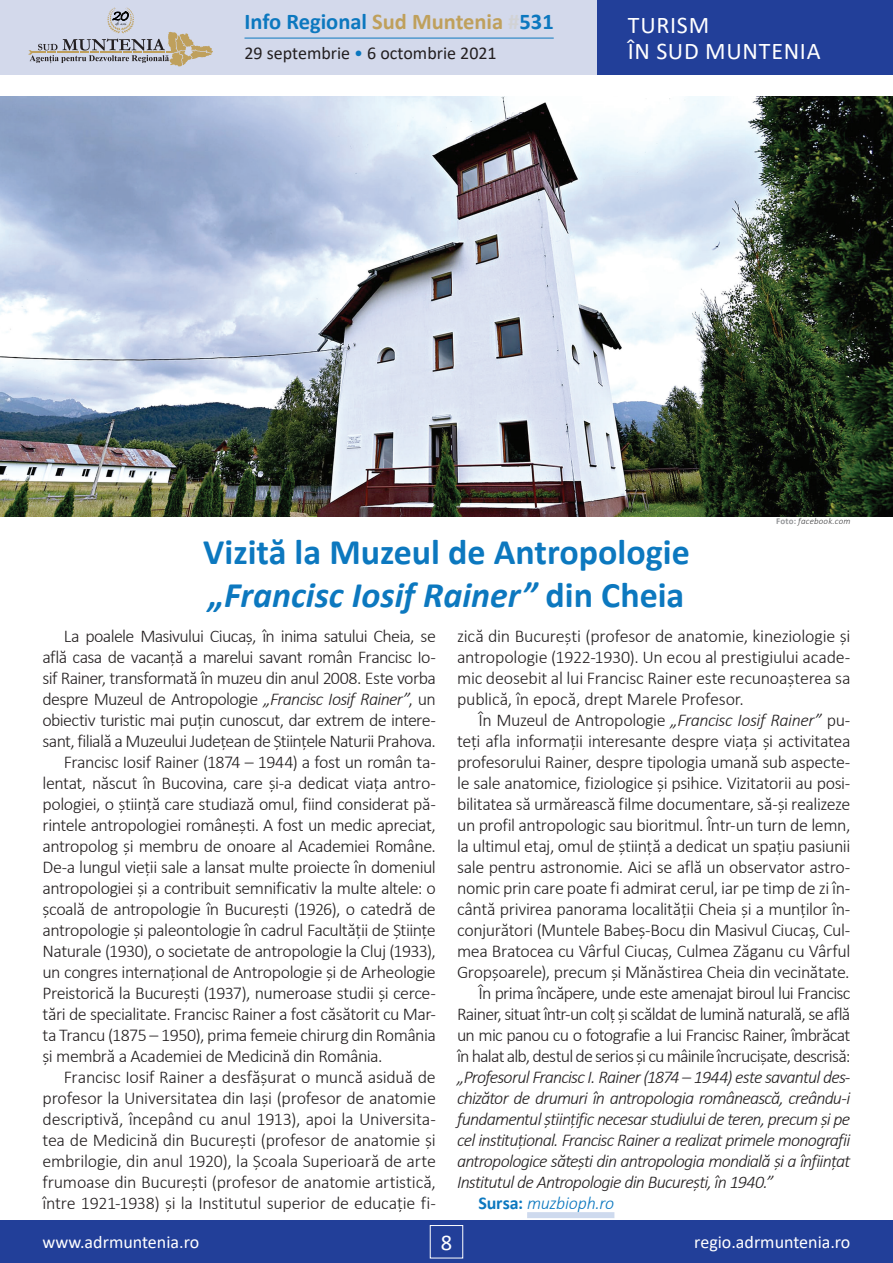
<style>
.page{position:relative;width:893px;height:1263px;background:#fff}
.page>*{position:absolute;margin:0;border:0;box-sizing:border-box;transform-origin:0 0}
.t1{font:700 36px/43.2px "Calibri";color:#0c78bf}
.t2{font:24px/25.5px "Calibri";letter-spacing:.03em;color:#fff}
.t3{font:700 22.5px "Calibri";color:#0c78bf}
.t4{font:22.5px "Calibri";color:#fff}
.t5{font:300 18px/21px "Calibri";letter-spacing:-.025em;color:#231f20;text-align:justify}
.t6{font:italic 300 18px "Calibri";letter-spacing:-.045em;color:#231f20}
.t7{font:18px "Calibri";color:#fff}
.t8{font:18px "Calibri";color:#231f20}
.t9{font:italic 300 18px "Calibri";letter-spacing:-.015em;color:#0c78bf}
.t10{font:italic 300 9px "Calibri";letter-spacing:.02em;color:#3e3e3f}
.s1{color:#bfa05c}
.s2{color:#d1d2d4}
.s3{color:#0c78bf}
.s4{font-weight:700;font-style:normal;color:#939598}
.s5{font-style:italic}
.s6{font-weight:700;font-style:normal}
</style>
<div class="page">
<div style="left:0;top:1220px;width:893px;height:43px;background:#223f99"></div>
<div style="left:430px;top:1225px;width:33px;height:33px;border:1px solid #fff"></div>
<div style="left:0;top:0;width:893px;height:75px;background:#d3d9eb"></div>
<div style="left:597px;top:0;width:296px;height:75px;background:#223f99"></div>
<hr style="left:244px;top:38px;width:310px;height:1px;background:#0c78bf">
<svg style="left:29px;top:8px;width:184px;height:58px"></svg>
<div style="left:527px;top:1212px;width:87px;height:6px;background:#cedaee"></div>
<img style="left:0;top:96px;width:893px;height:420px">
<p class="t3" style="left:244px;top:6px;width:311px">Info Regional <span class="s1">Sud Muntenia</span> <span class="s2">#</span>531</p>
<p class="t8" style="left:244px;top:41px;width:254px">29 septembrie <span class="s3">•</span> 6 octombrie 2021</p>
<h2 class="t2" style="left:628px;top:12px;width:195px">TURISM<br>ÎN SUD MUNTENIA</h2>
<p class="t10" style="left:776px;top:515px;width:76px"><span class="s4">Foto:</span> facebook.com</p>
<h1 class="t1" style="left:203px;top:530px;width:488px">Vizită la Muzeul de Antropologie <span class="s5">„Francisc Iosif Rainer”</span> din Cheia</h1>
<p class="t5" style="left:64px;top:625px;width:374px">La poalele Masivului Ciucaș, în inima satului Cheia, se</p>
<p class="t5" style="left:43px;top:646px;width:395px">află casa de vacanță a marelui savant român Francisc Io-</p>
<p class="t5" style="left:43px;top:667px;width:395px">sif Rainer, transformată în muzeu din anul 2008. Este vorba</p>
<p class="t5" style="left:43px;top:688px;width:395px">despre Muzeul de Antropologie <span class="s5">„Francisc Iosif Rainer”</span>, un</p>
<p class="t5" style="left:43px;top:709px;width:395px">obiectiv turistic mai puțin cunoscut, dar extrem de intere-</p>
<p class="t5" style="left:43px;top:730px;width:395px">sant, filială a Muzeului Județean de Științele Naturii Prahova.</p>
<p class="t5" style="left:64px;top:751px;width:374px">Francisc Iosif Rainer (1874 – 1944) a fost un român ta-</p>
<p class="t5" style="left:43px;top:772px;width:395px">lentat, născut în Bucovina, care și-a dedicat viața antro-</p>
<p class="t5" style="left:43px;top:793px;width:395px">pologiei, o știință care studiază omul, fiind considerat pă-</p>
<p class="t5" style="left:43px;top:814px;width:395px">rintele antropologiei românești. A fost un medic apreciat,</p>
<p class="t5" style="left:43px;top:835px;width:395px">antropolog și membru de onoare al Academiei Române.</p>
<p class="t5" style="left:43px;top:856px;width:395px">De-a lungul vieții sale a lansat multe proiecte în domeniul</p>
<p class="t5" style="left:43px;top:877px;width:395px">antropologiei și a contribuit semnificativ la multe altele: o</p>
<p class="t5" style="left:43px;top:898px;width:395px">școală de antropologie în București (1926), o catedră de</p>
<p class="t5" style="left:43px;top:919px;width:395px">antropologie și paleontologie în cadrul Facultății de Științe</p>
<p class="t5" style="left:43px;top:940px;width:395px">Naturale (1930), o societate de antropologie la Cluj (1933),</p>
<p class="t5" style="left:43px;top:961px;width:395px">un congres internațional de Antropologie și de Arheologie</p>
<p class="t5" style="left:43px;top:982px;width:395px">Preistorică la București (1937), numeroase studii și cerce-</p>
<p class="t5" style="left:43px;top:1003px;width:395px">tări de specialitate. Francisc Rainer a fost căsătorit cu Mar-</p>
<p class="t5" style="left:43px;top:1024px;width:395px">ta Trancu (1875 – 1950), prima femeie chirurg din România</p>
<p class="t5" style="left:43px;top:1045px;width:341px">și membră a Academiei de Medicină din România.</p>
<p class="t5" style="left:64px;top:1066px;width:374px">Francisc Iosif Rainer a desfășurat o muncă asiduă de</p>
<p class="t5" style="left:43px;top:1087px;width:395px">profesor la Universitatea din Iași (profesor de anatomie</p>
<p class="t5" style="left:43px;top:1108px;width:395px">descriptivă, începând cu anul 1913), apoi la Universita-</p>
<p class="t5" style="left:43px;top:1129px;width:395px">tea de Medicină din București (profesor de anatomie și</p>
<p class="t5" style="left:43px;top:1151px;width:395px">embrilogie, din anul 1920), la Școala Superioară de arte</p>
<p class="t5" style="left:43px;top:1172px;width:395px">frumoase din București (profesor de anatomie artistică,</p>
<p class="t5" style="left:43px;top:1193px;width:395px">între 1921-1938) și la Institutul superior de educație fi-</p>
<p class="t5" style="left:457px;top:625px;width:395px">zică din București (profesor de anatomie, kineziologie și antropologie (1922-1930). Un ecou al prestigiului acade&shy;mic deosebit al lui Francisc Rainer este recunoașterea sa publică, în epocă, drept Marele Profesor.</p>
<p class="t5" style="left:457px;top:709px;width:395px;text-align:right">În Muzeul de Antropologie <span class="s5">„Francisc Iosif Rainer”</span> pu&shy;teți afla informații interesante despre viața și activitatea profesorului Rainer, despre tipologia umană sub aspecte&shy;le sale anatomice, fiziologice și psihice. Vizitatorii au posi&shy;bilitatea să urmărească filme documentare, să-și realizeze un profil antropologic sau bioritmul. Într-un turn de lemn, la ultimul etaj, omul de știință a dedicat un spațiu pasiunii sale pentru astronomie. Aici se află un observator astro&shy;nomic prin care poate fi admirat cerul, iar pe timp de zi în&shy;cântă privirea panorama localității Cheia și a munților în&shy;conjurători (Muntele Babeș-Bocu din Masivul Ciucaș, Cul&shy;mea Bratocea cu Vârful Ciucaș, Culmea Zăganu cu Vârful Gropșoarele), precum și Mănăstirea Cheia din vecinătate.<br>În prima încăpere, unde este amenajat biroul lui Francisc Rainer, situat într-un colț și scăldat de lumină naturală, se află un mic panou cu o fotografie a lui Francisc Rainer, îmbrăcat în halat alb, destul de serios și cu mâinile încrucișate, descrisă:</p>
<p class="t6" style="left:457px;top:1066px;width:395px">„Profesorul Francisc I. Rainer (1874 – 1944) este savantul des-</p>
<p class="t6" style="left:457px;top:1087px;width:395px">chizător de drumuri în antropologia românească, creându-i</p>
<p class="t6" style="left:457px;top:1108px;width:395px">fundamentul științific necesar studiului de teren, precum și pe</p>
<p class="t6" style="left:457px;top:1129px;width:395px">cel instituțional. Francisc Rainer a realizat primele monografii</p>
<p class="t6" style="left:457px;top:1150px;width:395px">antropologice sătești din antropologia mondială și a înființat</p>
<p class="t6" style="left:457px;top:1171px;width:318px">Institutul de Antropologie din București, în 1940.”</p>
<p class="t9" style="left:478px;top:1192px;width:138px"><span class="s6">Sursa:</span> muzbioph.ro</p>
<p class="t7" style="left:43px;top:1230px;width:158px">www.adrmuntenia.ro</p>
<p class="t4" style="left:441px;top:1226px;width:13px">8</p>
<p class="t7" style="left:694px;top:1230px;width:158px">regio.adrmuntenia.ro</p>
</div>
